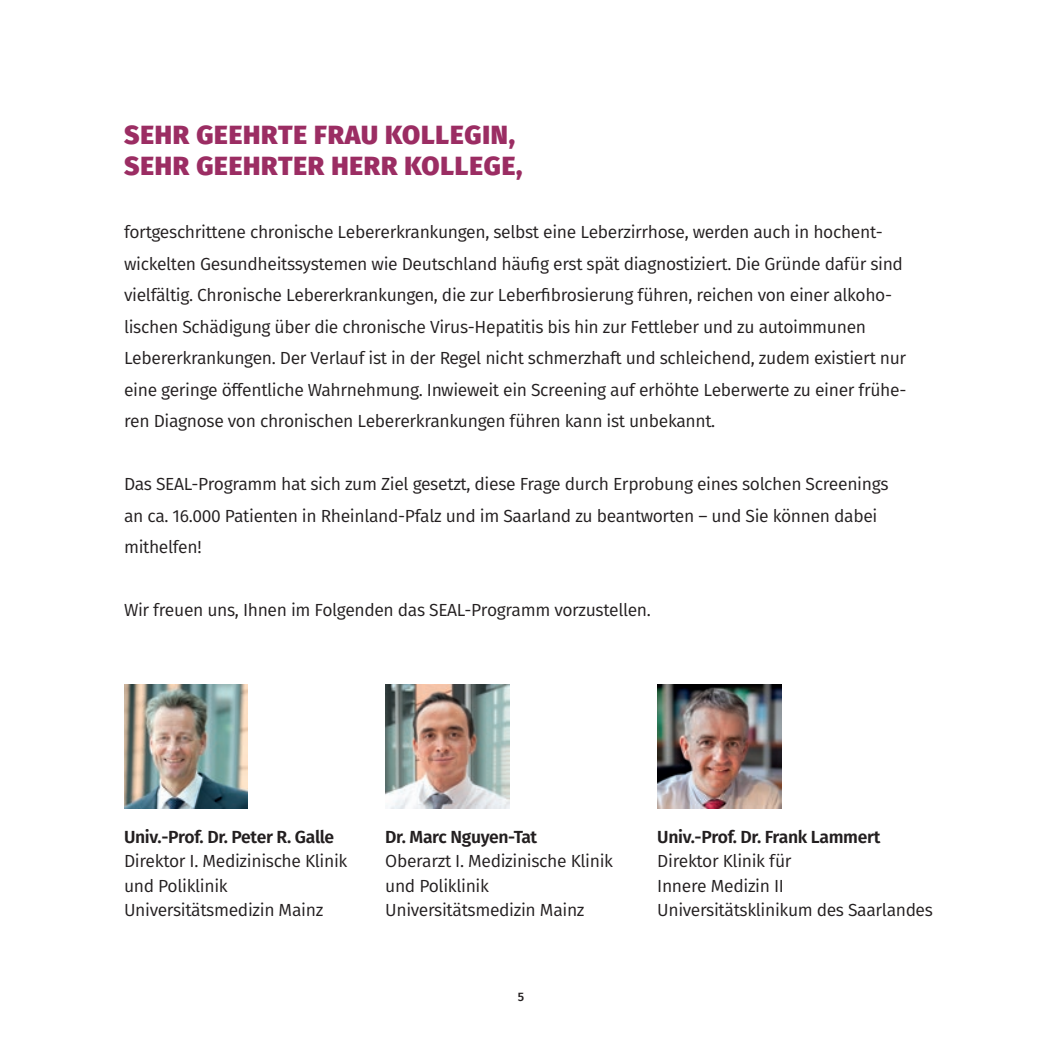
<style>
.page{position:relative;width:1042px;height:1042px;background:#fff}
.page>*{position:absolute;margin:0;border:0;box-sizing:border-box;transform-origin:0 0}
.t1{font:800 26.25px/31.5px "Fira Sans";letter-spacing:.03em;color:#9b2d63}
.t2{font:17.5px/31.5px "Fira Sans";letter-spacing:-.02em;color:#231f20}
.t3{font:600 17.5px "Fira Sans";letter-spacing:-.02em;color:#231f20}
.t4{font:500 12.25px "Fira Sans";color:#231f20}
</style>
<div class="page">
<img style="left:124px;top:684px;width:124px;height:124px">
<img style="left:385px;top:684px;width:124px;height:124px">
<img style="left:657px;top:684px;width:124px;height:124px">
<h1 class="t1" style="left:124px;top:119px;width:400px">SEHR GEEHRTE FRAU KOLLEGIN,<br>SEHR GEEHRTER HERR KOLLEGE,</h1>
<p class="t2" style="left:124px;top:216px;width:784px">fortgeschrittene chronische Lebererkrankungen, selbst eine Leberzirrhose, werden auch in hochent&shy;wickelten Gesundheitssystemen wie Deutschland häufig erst spät diagnostiziert. Die Gründe dafür sind vielfältig. Chronische Lebererkrankungen, die zur Leberfibrosierung führen, reichen von einer alkoho&shy;lischen Schädigung über die chronische Virus-Hepatitis bis hin zur Fettleber und zu autoimmunen Lebererkrankungen. Der Verlauf ist in der Regel nicht schmerzhaft und schleichend, zudem existiert nur eine geringe öffentliche Wahrnehmung. Inwieweit ein Screening auf erhöhte Leberwerte zu einer frühe&shy;ren Diagnose von chronischen Lebererkrankungen führen kann ist unbekannt.</p>
<p class="t2" style="left:124px;top:468px;width:766px">Das SEAL-Programm hat sich zum Ziel gesetzt, diese Frage durch Erprobung eines solchen Screenings an ca. 16.000 Patienten in Rheinland-Pfalz und im Saarland zu beantworten – und Sie können dabei mithelfen!</p>
<p class="t2" style="left:124px;top:594px;width:528px">Wir freuen uns, Ihnen im Folgenden das SEAL-Programm vorzustellen.</p>
<p class="t3" style="left:124px;top:824px;width:212px">Univ.-Prof. Dr. Peter R. Galle</p>
<p class="t2" style="left:124px;top:849px;width:225px;line-height:24.5px">Direktor I. Medizinische Klinik und Poliklinik<br>Universitätsmedizin Mainz</p>
<p class="t3" style="left:385px;top:824px;width:153px">Dr. Marc Nguyen-Tat</p>
<p class="t2" style="left:385px;top:849px;width:229px;line-height:24.5px">Oberarzt I. Medizinische Klinik und Poliklinik<br>Universitätsmedizin Mainz</p>
<p class="t4" style="left:518px;top:988px;width:8px">5</p>
<p class="t3" style="left:657px;top:824px;width:225px">Univ.-Prof. Dr. Frank Lammert</p>
<p class="t2" style="left:657px;top:849px;width:277px;line-height:24.5px">Direktor Klinik für<br>Innere Medizin II<br>Universitätsklinikum des Saarlandes</p>
</div>
